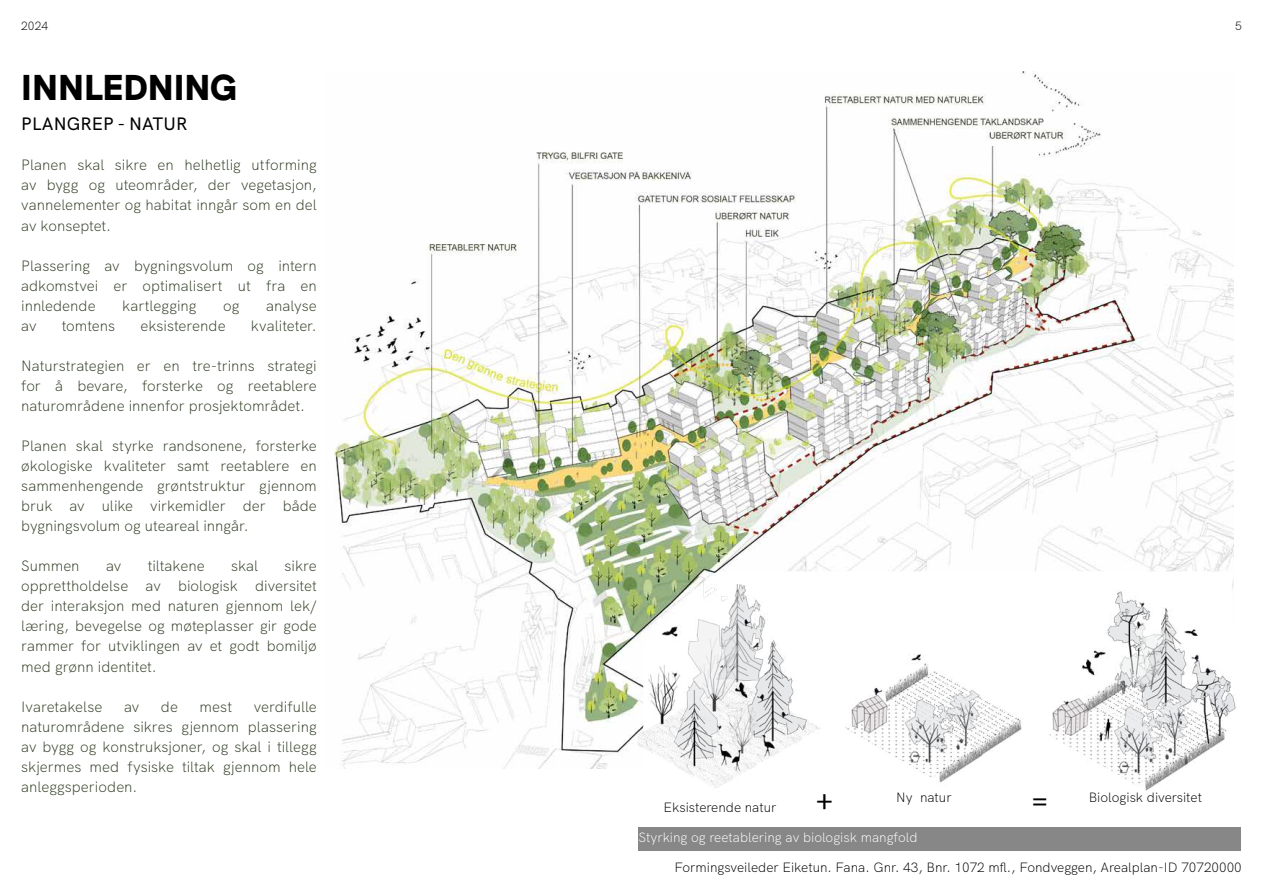
<style>
.page{position:relative;width:1263px;height:893px;background:#fff}
.page>*{position:absolute;margin:0;border:0;box-sizing:border-box;transform-origin:0 0}
.t1{font:900 36px "HK Grotesk";color:#000}
.t2{font:30px "Lato";color:#000}
.t3{font:500 18px "HK Grotesk";color:#000}
.t4{font:300 15px/20.1px "HK Grotesk";color:#303d24;text-align:justify}
.t5{font:300 13.5px "HK Grotesk";color:#000}
.t6{font:300 13.5px "HK Grotesk";color:#fff}
.t7{font:300 12px "HK Grotesk";color:#000}
</style>
<div class="page">
<img style="left:334px;top:72px;width:900px;height:697px">
<div style="left:639px;top:827px;width:602px;height:24px;background:#878787"></div>
<img style="left:638px;top:557px;width:598px;height:234px">
<p class="t7" style="left:21px;top:17px;width:28px">2024</p>
<h1 class="t1" style="left:21px;top:60px;width:217px">INNLEDNING</h1>
<p class="t3" style="left:21px;top:110px;width:168px">PLANGREP - NATUR</p>
<p class="t4" style="left:21px;top:154px;width:297px">Planen skal sikre en helhetlig utforming av bygg og uteområder, der vegetasjon, vannelementer og habitat inngår som en del av konseptet.</p>
<p class="t4" style="left:21px;top:254px;width:297px">Plassering av bygningsvolum og intern adkomstvei er optimalisert ut fra en innledende</p>
<p class="t4" style="left:122px;top:294px;width:76px">kartlegging</p>
<p class="t4" style="left:223px;top:294px;width:18px">og</p>
<p class="t4" style="left:266px;top:294px;width:52px">analyse</p>
<p class="t4" style="left:21px;top:314px;width:17px">av</p>
<p class="t4" style="left:62px;top:314px;width:55px">tomtens</p>
<p class="t4" style="left:140px;top:314px;width:87px">eksisterende</p>
<p class="t4" style="left:251px;top:314px;width:67px">kvaliteter.</p>
<p class="t4" style="left:21px;top:354px;width:297px">Naturstrategien er en tre-trinns strategi for å bevare, forsterke og reetablere naturområdene innenfor prosjektområdet.</p>
<p class="t4" style="left:21px;top:434px;width:297px">Planen skal styrke randsonene, forsterke økologiske kvaliteter samt reetablere en sammenhengende grøntstruktur gjennom bruk av ulike virkemidler der både bygningsvolum og uteareal inngår.</p>
<p class="t4" style="left:21px;top:555px;width:60px">Summen</p>
<p class="t4" style="left:106px;top:555px;width:17px">av</p>
<p class="t4" style="left:148px;top:555px;width:58px">tiltakene</p>
<p class="t4" style="left:231px;top:555px;width:29px">skal</p>
<p class="t4" style="left:21px;top:555px;width:297px;text-indent:263px">sikre opprettholdelse av biologisk diversitet der interaksjon med naturen gjennom lek/ læring, bevegelse og møteplasser gir gode rammer for utviklingen av et godt bomiljø med grønn identitet.</p>
<p class="t4" style="left:21px;top:695px;width:83px">Ivaretakelse</p>
<p class="t4" style="left:124px;top:695px;width:17px">av</p>
<p class="t4" style="left:161px;top:695px;width:19px">de</p>
<p class="t4" style="left:200px;top:695px;width:34px">mest</p>
<p class="t4" style="left:21px;top:695px;width:297px;text-indent:233px">verdifulle naturområdene sikres gjennom plassering av bygg og konstruksjoner, og skal i tillegg skjermes med fysiske tiltak gjennom hele anleggsperioden.</p>
<p class="t7" style="left:1235px;top:17px;width:8px">5</p>
<p class="t5" style="left:664px;top:797px;width:114px">Eksisterende natur</p>
<h2 class="t2" style="left:816px;top:779px;width:19px">+</h2>
<h2 class="t2" style="left:1031px;top:779px;width:19px">=</h2>
<p class="t5" style="left:1089px;top:787px;width:115px">Biologisk diversitet</p>
<p class="t5" style="left:896px;top:787px;width:57px">Ny natur</p>
<p class="t6" style="left:639px;top:827px;width:280px">Styrking og reetablering av biologisk mangfold</p>
<p class="t5" style="left:674px;top:857px;width:569px">Formingsveileder Eiketun. Fana. Gnr. 43, Bnr. 1072 mfl., Fondveggen, Arealplan-ID 70720000</p>
</div>
